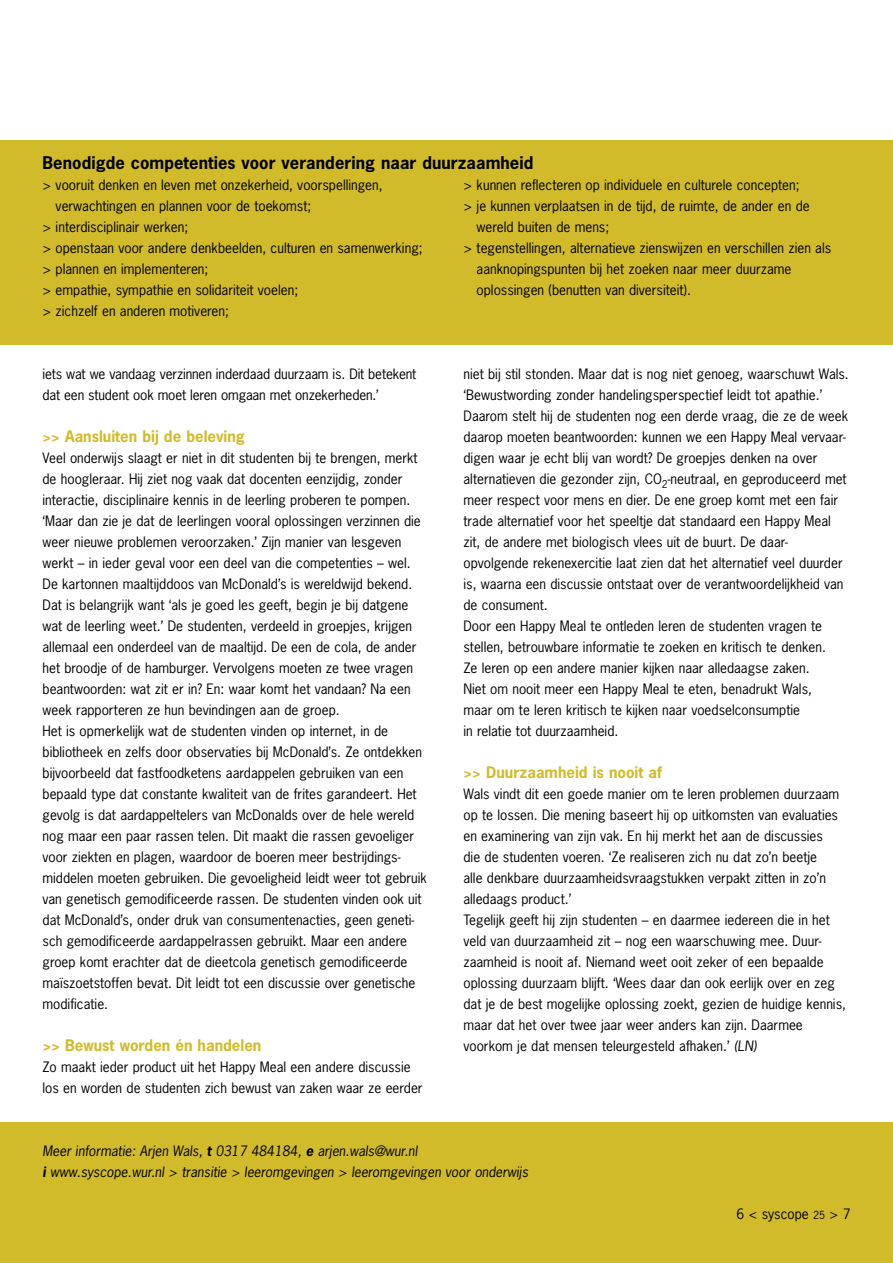
<style>
.page{position:relative;width:893px;height:1263px;background:#fff}
.page>*{position:absolute;margin:0;border:0;box-sizing:border-box;transform-origin:0 0}
.t1{font:700 16.5px "News Gothic";letter-spacing:.005em;color:#000}
.t2{font:700 15px "News Gothic";color:#d2bb2a}
.t3{font:13.5px/21px "News Gothic";color:#000}
.t4{font:italic 13.5px/21px "News Gothic";color:#000}
.s1{font-style:italic}
.s2{font-weight:700}
.s3{font-size:10.5px}
</style>
<div class="page">
<div style="left:0;top:1123px;width:893px;height:140px;background:#d2bb2a"></div>
<div style="left:0;top:140px;width:893px;height:204px;background:#d2bb2a"></div>
<p class="t1" style="left:43px;top:153px;width:492px">Benodigde competenties voor verandering naar duurzaamheid</p>
<p class="t3" style="left:43px;top:174px;width:342px">&gt; vooruit denken en leven met onzekerheid, voorspellingen,</p>
<p class="t3" style="left:56px;top:195px;width:257px">verwachtingen en plannen voor de toekomst;</p>
<p class="t3" style="left:43px;top:216px;width:147px">&gt; interdisciplinair werken;</p>
<p class="t3" style="left:43px;top:237px;width:382px">&gt; openstaan voor andere denkbeelden, culturen en samenwerking;</p>
<p class="t3" style="left:43px;top:258px;width:167px">&gt; plannen en implementeren;</p>
<p class="t3" style="left:43px;top:279px;width:257px">&gt; empathie, sympathie en solidariteit voelen;</p>
<p class="t3" style="left:43px;top:300px;width:188px">&gt; zichzelf en anderen motiveren;</p>
<p class="t3" style="left:463px;top:174px;width:338px">&gt; kunnen reflecteren op individuele en culturele concepten;</p>
<p class="t3" style="left:463px;top:195px;width:348px">&gt; je kunnen verplaatsen in de tijd, de ruimte, de ander en de</p>
<p class="t3" style="left:477px;top:216px;width:134px">wereld buiten de mens;</p>
<p class="t3" style="left:463px;top:237px;width:369px">&gt; tegenstellingen, alternatieve zienswijzen en verschillen zien als</p>
<p class="t3" style="left:477px;top:258px;width:316px">aanknopingspunten bij het zoeken naar meer duurzame</p>
<p class="t3" style="left:477px;top:279px;width:216px">oplossingen (benutten van diversiteit).</p>
<p class="t3" style="left:43px;top:363px;width:375px">iets wat we vandaag verzinnen inderdaad duurzaam is. Dit betekent dat een student ook moet leren omgaan met onzekerheden.’</p>
<p class="t2" style="left:43px;top:428px;width:204px">&gt;&gt; Aansluiten bij de beleving</p>
<p class="t3" style="left:43px;top:447px;width:386px">Veel onderwijs slaagt er niet in dit studenten bij te brengen, merkt de hoogleraar. Hij ziet nog vaak dat docenten eenzijdig, zonder interactie, disciplinaire kennis in de leerling proberen te pompen. ‘Maar dan zie je dat de leerlingen vooral oplossingen verzinnen die weer nieuwe problemen veroorzaken.’ Zijn manier van lesgeven werkt – in ieder geval voor een deel van die competenties – wel.<br>De kartonnen maaltijddoos van McDonald’s is wereldwijd bekend.<br>Dat is belangrijk want ‘als je goed les geeft, begin je bij datgene wat de leerling weet.’ De studenten, verdeeld in groepjes, krijgen allemaal een onderdeel van de maaltijd. De een de cola, de ander het broodje of de hamburger. Vervolgens moeten ze twee vragen beantwoorden: wat zit er in? En: waar komt het vandaan? Na een week rapporteren ze hun bevindingen aan de groep.<br>Het is opmerkelijk wat de studenten vinden op internet, in de bibliotheek en zelfs door observaties bij McDonald’s. Ze ontdekken bijvoorbeeld dat fastfoodketens aardappelen gebruiken van een bepaald type dat constante kwaliteit van de frites garandeert. Het gevolg is dat aardappeltelers van McDonalds over de hele wereld nog maar een paar rassen telen. Dit maakt die rassen gevoeliger voor ziekten en plagen, waardoor de boeren meer bestrijdings&shy;middelen moeten gebruiken. Die gevoeligheid leidt weer tot gebruik van genetisch gemodificeerde rassen. De studenten vinden ook uit dat McDonald’s, onder druk van consumentenacties, geen geneti&shy;sch gemodificeerde aardappelrassen gebruikt. Maar een andere groep komt erachter dat de dieetcola genetisch gemodificeerde maïszoetstoffen bevat. Dit leidt tot een discussie over genetische modificatie.</p>
<p class="t2" style="left:43px;top:1037px;width:220px">&gt;&gt; Bewust worden én handelen</p>
<p class="t3" style="left:43px;top:1056px;width:382px">Zo maakt ieder product uit het Happy Meal een andere discussie los en worden de studenten zich bewust van zaken waar ze eerder</p>
<p class="t3" style="left:463px;top:363px;width:387px">niet bij stil stonden. Maar dat is nog niet genoeg, waarschuwt Wals. ‘Bewustwording zonder handelingsperspectief leidt tot apathie.’ Daarom stelt hij de studenten nog een derde vraag, die ze de week daarop moeten beantwoorden: kunnen we een Happy Meal vervaar&shy;digen waar je echt blij van wordt? De groepjes denken na over alternatieven die gezonder zijn, CO<sub>2</sub>-neutraal, en geproduceerd met meer respect voor mens en dier. De ene groep komt met een fair trade alternatief voor het speeltje dat standaard een Happy Meal zit, de andere met biologisch vlees uit de buurt. De daar&shy;opvolgende rekenexercitie laat zien dat het alternatief veel duurder is, waarna een discussie ontstaat over de verantwoordelijkheid van de consument.<br>Door een Happy Meal te ontleden leren de studenten vragen te stellen, betrouwbare informatie te zoeken en kritisch te denken.<br>Ze leren op een andere manier kijken naar alledaagse zaken.<br>Niet om nooit meer een Happy Meal te eten, benadrukt Wals,<br>maar om te leren kritisch te kijken naar voedselconsumptie<br>in relatie tot duurzaamheid.</p>
<p class="t2" style="left:463px;top:764px;width:200px">&gt;&gt; Duurzaamheid is nooit af</p>
<p class="t3" style="left:463px;top:783px;width:384px">Wals vindt dit een goede manier om te leren problemen duurzaam op te lossen. Die mening baseert hij op uitkomsten van evaluaties en examinering van zijn vak. En hij merkt het aan de discussies<br>die de studenten voeren. ‘Ze realiseren zich nu dat zo’n beetje<br>alle denkbare duurzaamheidsvraagstukken verpakt zitten in zo’n alledaags product.’<br>Tegelijk geeft hij zijn studenten – en daarmee iedereen die in het veld van duurzaamheid zit – nog een waarschuwing mee. Duur&shy;zaamheid is nooit af. Niemand weet ooit zeker of een bepaalde oplossing duurzaam blijft. ‘Wees daar dan ook eerlijk over en zeg dat je de best mogelijke oplossing zoekt, gezien de huidige kennis, maar dat het over twee jaar weer anders kan zijn. Daarmee voorkom je dat mensen teleurgesteld afhaken.’ <span class="s1">(LN)</span></p>
<p class="t4" style="left:43px;top:1140px;width:487px">Meer informatie: Arjen Wals, <span class="s2">t</span> 0317 484184, <span class="s2">e</span> arjen.wals@wur.nl<br><span class="s2">i</span> www.syscope.wur.nl &gt; transitie &gt; leeromgevingen &gt; leeromgevingen voor onderwijs</p>
<p class="t3" style="left:736px;top:1203px;width:116px">6 &lt; syscope <span class="s3">25</span> &gt; 7</p>
</div>
